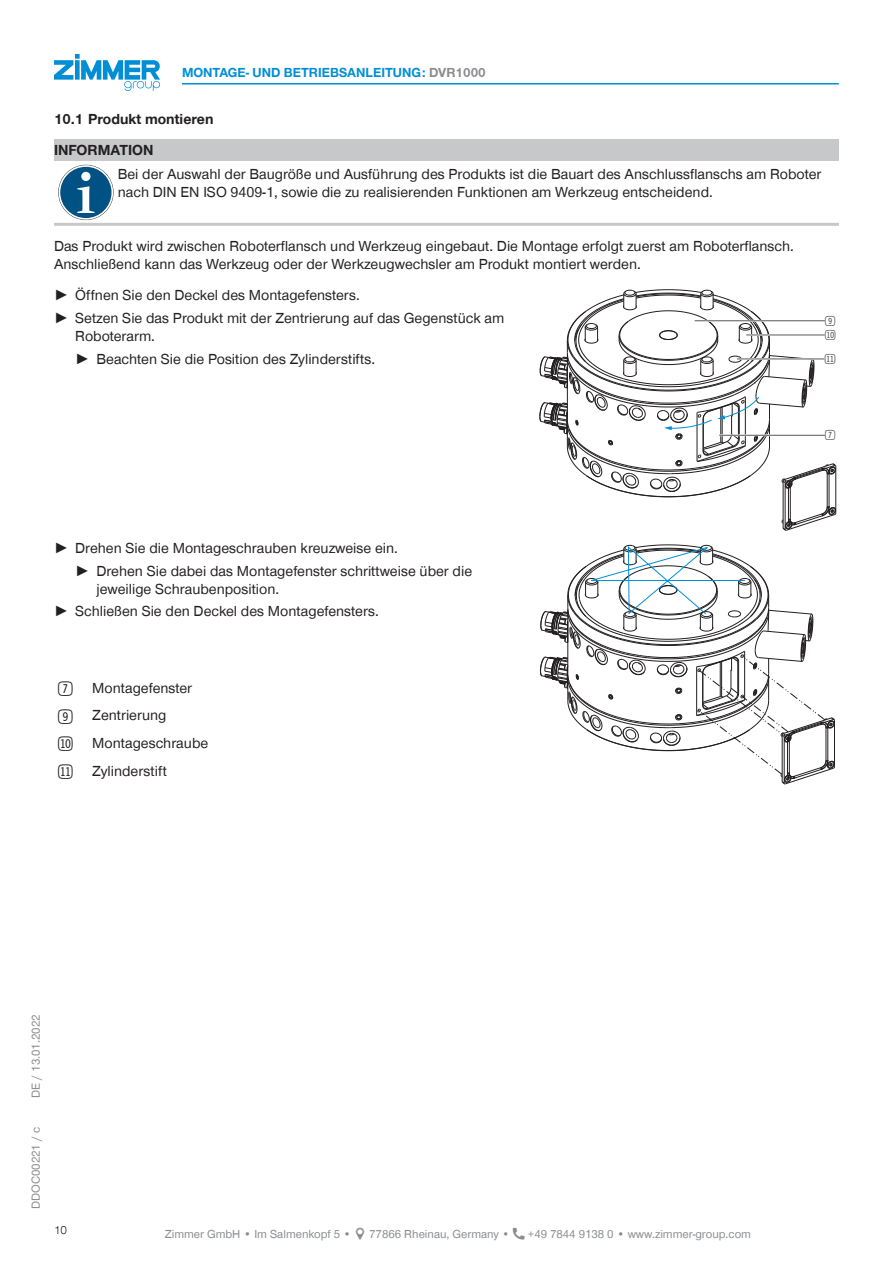
<style>
.page{position:relative;width:893px;height:1263px;background:#fff}
.page>*{position:absolute;margin:0;border:0;box-sizing:border-box;transform-origin:0 0}
.CB_AF_TD-Tabelle-lin{font:24px "Double Digits Super Square";color:#231f20}
.t1{font:16.65px/24px "Double Digits Super Square";color:#47494e}
.CB_AF_TD-Text{font:15px/18px "Zimmer Group Sans Global";color:#231f20}
.CB_AF_TD-Tabelle-lin-2{font:15px "Zimmer Group Sans Global";color:#231f20}
.CB_AF_TD-Signalwort{font:700 15px "Zimmer Group Sans Global";color:#231f20}
.CB_AF_TD-Kopfzeile{font:700 13.5px "Zimmer Group Sans Global";color:#008fd5}
.CB_AF_TD-Fusszeile{font:12px "Zimmer Group Sans Global";color:#8a8c8f}
.CB_AF_TD-Seitenrand{font:12px "Zimmer Group Sans";color:#8a8c8f}
.CB_AF_Seitenzahl_lin{font:300 12px "Zimmer Group Sans";color:#231f20}
.s1{color:#8a8c8f}
.s2{font-family:"Zimmer Group Sans"}
</style>
<div class="page">
<svg style="left:54px;top:54px;width:106px;height:37px"></svg>
<div style="left:54px;top:139px;width:785px;height:22px;background:#c7c8ca"></div>
<hr style="left:54px;top:223px;width:64px;height:3px;background:#c7c8ca">
<hr style="left:118px;top:223px;width:721px;height:3px;background:#c7c8ca">
<svg style="left:58px;top:165px;width:56px;height:55px"></svg>
<svg style="left:59px;top:165px;width:54px;height:55px"></svg>
<div style="left:60px;top:167px;width:52px;height:51px;background:#005285;border-radius:50%"></div>
<svg style="left:77px;top:186px;width:18px;height:27px"></svg>
<div style="left:81px;top:172px;width:9px;height:9px;background:#fff;border-radius:50%"></div>
<hr style="left:783px;top:481px;width:1px;height:47px;background:#231f20">
<hr style="left:785px;top:483px;width:1px;height:46px;background:#231f20">
<hr style="left:835px;top:466px;width:1px;height:47px;background:#231f20">
<hr style="left:788px;top:486px;width:1px;height:34px;background:#231f20">
<hr style="left:790px;top:486px;width:1px;height:34px;background:#231f20">
<hr style="left:827px;top:473px;width:1px;height:34px;background:#231f20">
<hr style="left:829px;top:473px;width:1px;height:34px;background:#231f20">
<svg style="left:781px;top:505px;width:56px;height:26px"></svg>
<svg style="left:539px;top:289px;width:298px;height:209px"></svg>
<svg style="left:539px;top:544px;width:296px;height:241px"></svg>
<hr style="left:182px;top:83px;width:657px;height:2px;background:#008fd5">
<p class="CB_AF_TD-Kopfzeile" style="left:182px;top:65px;width:305px">MONTAGE- UND BETRIEBSANLEITUNG: <span class="s1">DVR1000</span></p>
<p class="CB_AF_TD-Signalwort" style="left:54px;top:110px;width:161px">10.1 Produkt montieren</p>
<p class="CB_AF_TD-Signalwort" style="left:54px;top:141px;width:101px">INFORMATION</p>
<p class="CB_AF_TD-Text" style="left:118px;top:165px;width:705px">Bei der Auswahl der Baugröße und Ausführung des Produkts ist die Bauart des Anschlussflanschs am Roboter nach DIN EN ISO 9409-1, sowie die zu realisierenden Funktionen am Werkzeug entscheidend.</p>
<p class="CB_AF_TD-Text" style="left:54px;top:237px;width:741px">Das Produkt wird zwischen Roboterflansch und Werkzeug eingebaut. Die Montage erfolgt zuerst am Roboterflansch.<br>Anschließend kann das Werkzeug oder der Werkzeugwechsler am Produkt montiert werden.</p>
<p class="CB_AF_TD-Text" style="left:54px;top:286px;width:307px"><span class="s2">►</span> Öffnen Sie den Deckel des Montagefensters.</p>
<p class="CB_AF_TD-Text" style="left:54px;top:309px;width:452px"><span class="s2">►</span> Setzen Sie das Produkt mit der Zentrierung auf das Gegenstück am</p>
<p class="t1" style="left:825px;top:308px;width:14px">9</p>
<p class="CB_AF_TD-Text" style="left:75px;top:327px;width:81px">Roboterarm.</p>
<p class="CB_AF_TD-Text" style="left:75px;top:349px;width:301px"><span class="s2">►</span> Beachten Sie die Position des Zylinderstifts.</p>
<p class="t1" style="left:825px;top:322px;width:15px">bl bm</p>
<p class="CB_AF_TD-Text" style="left:54px;top:539px;width:345px"><span class="s2">►</span> Drehen Sie die Montageschrauben kreuzweise ein.</p>
<p class="CB_AF_TD-Text" style="left:97px;top:561px;width:377px;text-indent:-21px"><span class="s2">►</span> Drehen Sie dabei das Montagefenster schrittweise über die jeweilige Schraubenposition.</p>
<p class="CB_AF_TD-Text" style="left:54px;top:602px;width:326px"><span class="s2">►</span> Schließen Sie den Deckel des Montagefensters.</p>
<p class="CB_AF_TD-Tabelle-lin" style="left:58px;top:678px;width:20px">7</p>
<p class="CB_AF_TD-Tabelle-lin-2" style="left:92px;top:679px;width:101px">Montagefenster</p>
<p class="CB_AF_TD-Tabelle-lin" style="left:58px;top:706px;width:20px">9</p>
<p class="CB_AF_TD-Tabelle-lin-2" style="left:92px;top:706px;width:76px">Zentrierung</p>
<p class="CB_AF_TD-Tabelle-lin" style="left:58px;top:734px;width:20px">bl</p>
<p class="CB_AF_TD-Tabelle-lin-2" style="left:92px;top:734px;width:118px">Montageschraube</p>
<p class="CB_AF_TD-Tabelle-lin" style="left:58px;top:761px;width:20px">bm</p>
<p class="CB_AF_TD-Tabelle-lin-2" style="left:92px;top:762px;width:76px">Zylinderstift</p>
<p class="t1" style="left:825px;top:422px;width:14px">7</p>
<p class="CB_AF_TD-Seitenrand" style="left:28px;top:1097px;width:85px;rotate:-90deg">DE / 13.01.2022</p>
<p class="CB_AF_TD-Seitenrand" style="left:28px;top:1209px;width:83px;rotate:-90deg">DDOC00221 / c</p>
<p class="CB_AF_Seitenzahl_lin" style="left:54px;top:1222px;width:15px">10</p>
<p class="CB_AF_TD-Fusszeile" style="left:165px;top:1227px;width:188px">Zimmer GmbH • Im Salmenkopf 5 •</p>
<p class="CB_AF_TD-Fusszeile" style="left:369px;top:1227px;width:142px">77866 Rheinau, Germany •</p>
<p class="CB_AF_TD-Fusszeile" style="left:528px;top:1227px;width:225px">+49 7844 9138 0 • www.zimmer-group.com</p>
</div>
